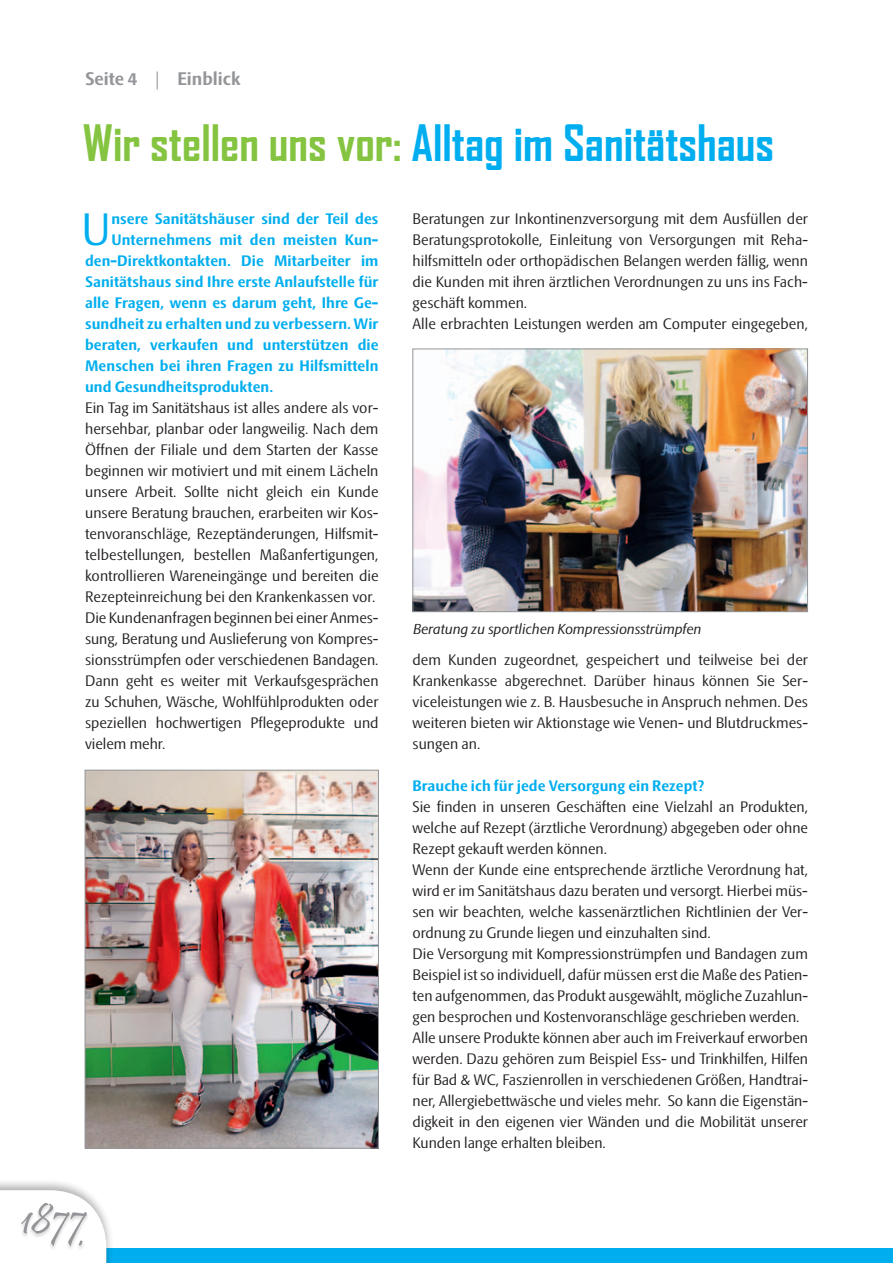
<style>
.page{position:relative;width:893px;height:1263px;background:#fff}
.page>*{position:absolute;margin:0;border:0;box-sizing:border-box;transform-origin:0 0}
.t1{font:700 48px "Agency FB";color:#00aeef}
.t2{font:44.7px "Skoda Sans";color:#00aeef}
.t3{font:700 18px "Skoda Sans";color:#939598}
.t4{font:15px/21px "Skoda Sans";color:#231f20}
.t5{font:700 15px "Skoda Sans";letter-spacing:.005em;color:#00aeef}
.t6{font:italic 14.25px "Skoda Sans";color:#231f20}
.s1{font-weight:400}
.s2{color:#84c440}
</style>
<div class="page">
<div style="left:100px;top:1248px;width:793px;height:15px;background:#00aeef"></div>
<div style="left:0;top:1178px;width:115px;height:85px;background:#231f20;opacity:.35"></div>
<svg style="left:0;top:1190px;width:106px;height:73px"></svg>
<img style="left:414px;top:351px;width:392px;height:259px">
<div style="left:412px;top:349px;width:396px;height:263px;border:1px solid #939598"></div>
<img style="left:87px;top:772px;width:290px;height:374px">
<div style="left:85px;top:770px;width:294px;height:378px;border:1px solid #939598"></div>
<p class="t3" style="left:85px;top:68px;width:157px">Seite 4 <span class="s1">|</span> Einblick</p>
<h1 class="t1" style="left:83px;top:113px;width:693px"><span class="s2">Wir stellen uns vor:</span> Alltag im Sanitätshaus</h1>
<h2 class="t2" style="left:81px;top:205px;width:31px">U</h2>
<p class="t5" style="left:111px;top:210px;width:269px">nsere Sanitätshäuser sind der Teil des</p>
<p class="t5" style="left:111px;top:231px;width:269px">Unternehmens mit den meisten Kun-</p>
<p class="t5" style="left:85px;top:252px;width:295px">den-Direktkontakten. Die Mitarbeiter im</p>
<p class="t5" style="left:85px;top:273px;width:295px">Sanitätshaus sind Ihre erste Anlaufstelle für</p>
<p class="t5" style="left:85px;top:294px;width:295px">alle Fragen, wenn es darum geht, Ihre Ge-</p>
<p class="t5" style="left:85px;top:315px;width:295px">sundheit zu erhalten und zu verbessern. Wir</p>
<p class="t5" style="left:85px;top:336px;width:295px">beraten, verkaufen und unterstützen die</p>
<p class="t5" style="left:85px;top:357px;width:295px">Menschen bei ihren Fragen zu Hilfsmitteln</p>
<p class="t5" style="left:85px;top:378px;width:190px">und Gesundheitsprodukten.</p>
<p class="t4" style="left:85px;top:398px;width:295px">Ein Tag im Sanitätshaus ist alles andere als vor&shy;hersehbar, planbar oder langweilig. Nach dem Öffnen der Filiale und dem Starten der Kasse beginnen wir motiviert und mit einem Lächeln unsere Arbeit. Sollte nicht gleich ein Kunde unsere Beratung brauchen, erarbeiten wir Kos&shy;tenvoranschläge, Rezeptänderungen, Hilfsmit&shy;telbestellungen, bestellen Maßanfertigungen, kontrollieren Wareneingänge und bereiten die Rezepteinreichung bei den Krankenkassen vor.<br>Die Kundenanfragen beginnen bei einer Anmes&shy;sung, Beratung und Auslieferung von Kompres&shy;sionsstrümpfen oder verschiedenen Bandagen.<br>Dann geht es weiter mit Verkaufsgesprächen zu Schuhen, Wäsche, Wohlfühlprodukten oder speziellen hochwertigen Pflegeprodukte und vielem mehr.</p>
<p class="t4" style="left:413px;top:209px;width:397px">Beratungen zur Inkontinenzversorgung mit dem Ausfüllen der Beratungsprotokolle, Einleitung von Versorgungen mit Reha&shy;hilfsmitteln oder orthopädischen Belangen werden fällig, wenn die Kunden mit ihren ärztlichen Verordnungen zu uns ins Fach&shy;geschäft kommen.<br>Alle erbrachten Leistungen werden am Computer eingegeben,</p>
<p class="t6" style="left:412px;top:621px;width:290px">Beratung zu sportlichen Kompressionsstrümpfen</p>
<p class="t4" style="left:413px;top:650px;width:397px;text-align:justify">dem Kunden zugeordnet, gespeichert und teilweise bei der Krankenkasse abgerechnet. Darüber hinaus können Sie Ser&shy;viceleistungen wie z. B. Hausbesuche in Anspruch nehmen. Des weiteren bieten wir Aktionstage wie Venen- und Blutdruckmes&shy;sungen an.</p>
<p class="t5" style="left:413px;top:777px;width:293px">Brauche ich für jede Versorgung ein Rezept?</p>
<p class="t4" style="left:413px;top:797px;width:397px">Sie finden in unseren Geschäften eine Vielzahl an Produkten, welche auf Rezept (ärztliche Verordnung) abgegeben oder ohne Rezept gekauft werden können.<br>Wenn der Kunde eine entsprechende ärztliche Verordnung hat, wird er im Sanitätshaus dazu beraten und versorgt. Hierbei müs&shy;sen wir beachten, welche kassenärztlichen Richtlinien der Ver&shy;ordnung zu Grunde liegen und einzuhalten sind.<br>Die Versorgung mit Kompressionstrümpfen und Bandagen zum Beispiel ist so individuell, dafür müssen erst die Maße des Patien&shy;ten aufgenommen, das Produkt ausgewählt, mögliche Zuzahlun&shy;gen besprochen und Kostenvoranschläge geschrieben werden.<br>Alle unsere Produkte können aber auch im Freiverkauf erworben werden. Dazu gehören zum Beispiel Ess- und Trinkhilfen, Hilfen für Bad &amp; WC, Faszienrollen in verschiedenen Größen, Handtrai&shy;ner, Allergiebettwäsche und vieles mehr. So kann die Eigenstän&shy;digkeit in den eigenen vier Wänden und die Mobilität unserer Kunden lange erhalten bleiben.</p>
</div>
